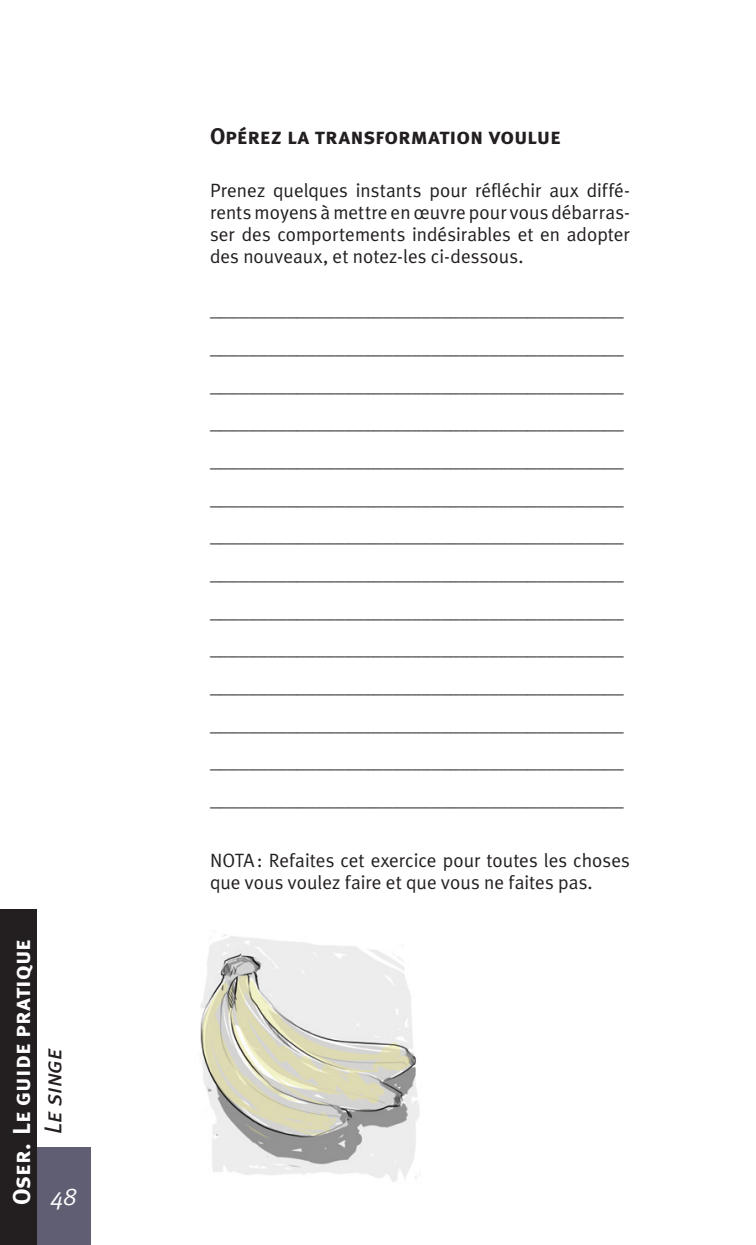
<style>
.page{position:relative;width:756px;height:1245px;background:#fff}
.page>*{position:absolute;margin:0;border:0;box-sizing:border-box;transform-origin:0 0}
.t1{font:24.5px "Meta Plus Bold Caps";color:#fff}
.t2{font:italic 24.5px "Meta Plus Book Caps";letter-spacing:-.01em;color:#231f20}
.t3{font:italic 24.5px "Meta Plus Normal";color:#fff}
.t4{font:22.75px "Meta Plus Bold Caps";letter-spacing:-.01em;color:#231f20}
.t5{font:19.25px/37.6px "Meta Plus Normal";color:#231f20;text-align:justify}
</style>
<div class="page">
<div style="left:37px;top:1146px;width:54px;height:98px;background:#605e73"></div>
<img style="left:200px;top:934px;width:220px;height:248px">
<div style="left:0;top:909px;width:37px;height:335px;background:#231f20"></div>
<p class="t1" style="left:8px;top:1205px;width:268px;rotate:-90deg">Oser. Le guide pratique</p>
<p class="t2" style="left:39px;top:1134px;width:87px;rotate:-90deg">Le singe</p>
<p class="t3" style="left:51px;top:1181px;width:27px">48</p>
<p class="t4" style="left:210px;top:123px;width:353px">Opérez la transformation voulue</p>
<p class="t5" style="left:210px;top:179px;width:421px;line-height:21.9px">Prenez quelques instants pour réfléchir aux diffé&shy;rents moyens à mettre en œuvre pour vous débarras&shy;ser des comportements indésirables et en adopter des nouveaux, et notez-les ci-dessous.</p>
<p class="t5" style="left:210px;top:290px;width:415px">___________________________________________ ___________________________________________ ___________________________________________ ___________________________________________ ___________________________________________ ___________________________________________ ___________________________________________ ___________________________________________ ___________________________________________ ___________________________________________ ___________________________________________ ___________________________________________ ___________________________________________ ___________________________________________</p>
<p class="t5" style="left:210px;top:849px;width:422px;line-height:21.9px">NOTA: Refaites cet exercice pour toutes les choses que vous voulez faire et que vous ne faites pas.</p>
</div>
